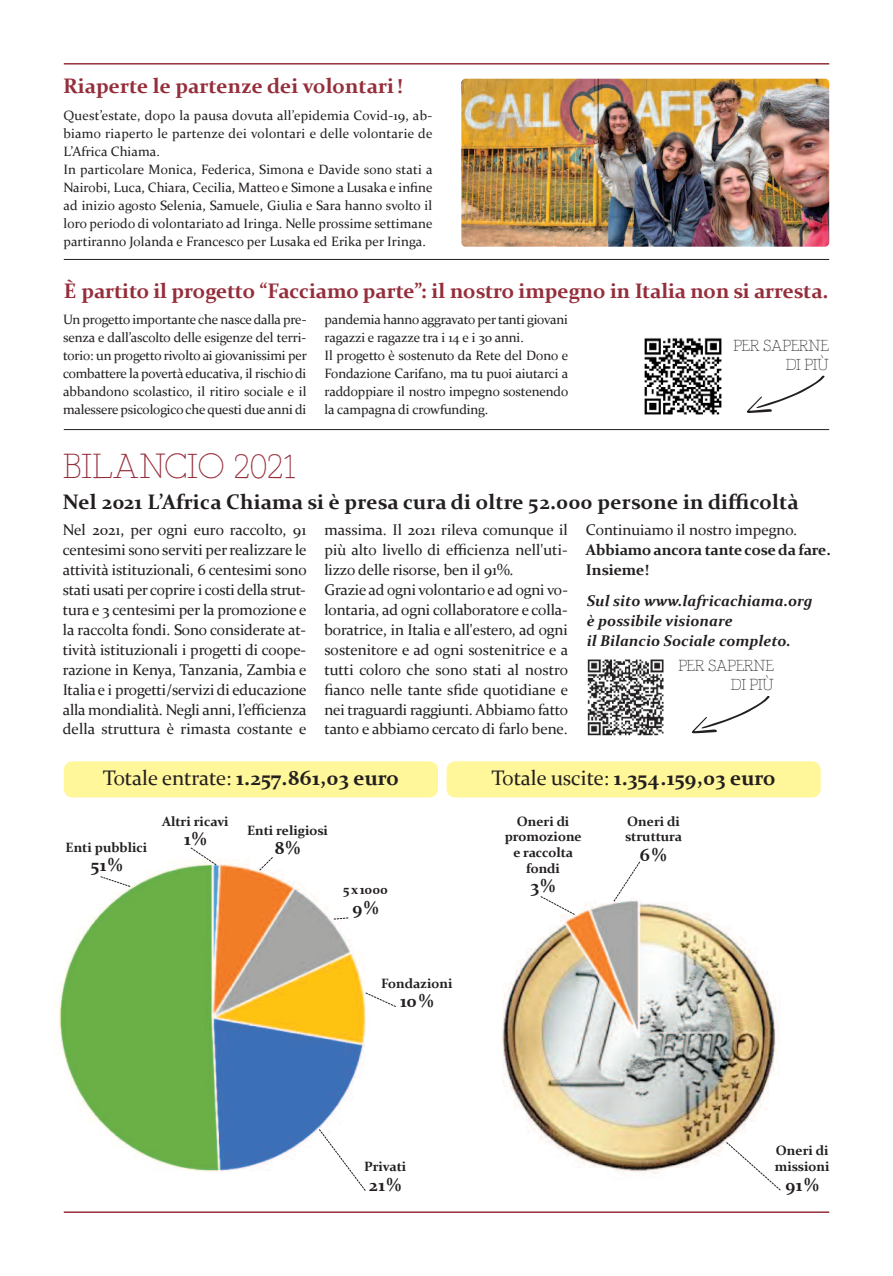
<style>
.page{position:relative;width:893px;height:1276px;background:#fff}
.page>*{position:absolute;margin:0;border:0;box-sizing:border-box;transform-origin:0 0}
.t1{font:34.5px "Fragment Core Rom";letter-spacing:.015em;color:#952e3b}
.t2{font:700 21px "Constantia";letter-spacing:.005em;color:#231f20}
.t3{font:700 21px "Constantia";letter-spacing:-.01em;color:#952e3b}
.t4{font:700 18px "Constantia";letter-spacing:.03em;color:#231f20}
.t5{font:15.75px/18.9px "Fragment Core Rom";letter-spacing:-.015em;color:#231f20;text-align:right}
.t6{font:15.45px/20px "Constantia";letter-spacing:-.01em;color:#231f20;text-align:justify}
.t7{font:italic 700 15.45px/20px "Constantia";color:#231f20}
.t8{font:700 15.45px/20px "Constantia";letter-spacing:-.01em;color:#231f20}
.t9{font:13.5px/18px "Constantia";color:#231f20}
.t10{font:700 13.5px/15.8px "Constantia";letter-spacing:-.005em;color:#231f20}
.s1{font-weight:400}
</style>
<div class="page">
<div style="left:64px;top:761px;width:374px;height:36px;background:#fff79a;border-radius:9px"></div>
<hr style="left:64px;top:1211px;width:765px;height:2px;background:#952e3b">
<hr style="left:64px;top:429px;width:765px;height:1px;background:#231f20">
<img style="left:461px;top:79px;width:368px;height:168px;border-radius:4px">
<img style="left:502px;top:901px;width:277px;height:273px">
<img style="left:54px;top:859px;width:312px;height:313px">
<svg style="left:100px;top:875px;width:31px;height:12px"></svg>
<svg style="left:190px;top:847px;width:27px;height:19px"></svg>
<svg style="left:259px;top:857px;width:15px;height:14px"></svg>
<svg style="left:365px;top:992px;width:31px;height:15px"></svg>
<svg style="left:334px;top:917px;width:14px;height:2px"></svg>
<svg style="left:318px;top:1128px;width:48px;height:63px"></svg>
<svg style="left:725px;top:1141px;width:56px;height:50px"></svg>
<svg style="left:540px;top:896px;width:35px;height:19px"></svg>
<svg style="left:613px;top:861px;width:28px;height:41px"></svg>
<div style="left:446px;top:761px;width:375px;height:36px;background:#fff79a;border-radius:9px"></div>
<hr style="left:64px;top:259px;width:765px;height:1px;background:#231f20">
<hr style="left:64px;top:63px;width:765px;height:2px;background:#952e3b">
<img style="left:587px;top:646px;width:81px;height:90px">
<svg style="left:692px;top:696px;width:78px;height:37px"></svg>
<img style="left:644px;top:338px;width:78px;height:77px">
<svg style="left:747px;top:375px;width:78px;height:38px"></svg>
<h2 class="t3" style="left:63px;top:73px;width:341px">Riaperte le partenze dei volontari!</h2>
<p class="t9" style="left:63px;top:106px;width:370px">Quest’estate, dopo la pausa dovuta all’epidemia Covid-19, ab&shy;biamo riaperto le partenze dei volontari e delle volontarie de L’Africa Chiama.<br>In particolare Monica, Federica, Simona e Davide sono stati a Nairobi, Luca, Chiara, Cecilia, Matteo e Simone a Lusaka e infine ad inizio agosto Selenia, Samuele, Giulia e Sara hanno svolto il loro periodo di volontariato ad Iringa. Nelle prossime settimane partiranno Jolanda e Francesco per Lusaka ed Erika per Iringa.</p>
<h2 class="t3" style="left:64px;top:278px;width:766px">è partito il progetto “Facciamo parte”: il nostro impegno in Italia non si arresta.</h2>
<p class="t9" style="left:63px;top:310px;width:245px;text-align:justify">Un progetto importante che nascedalla pre&shy;senza e dall’ascolto delle esigenze del terri&shy;torio: un progetto rivolto ai giovanissimi per combattere la povertà educativa, il rischiodi abbandono scolastico, il ritiro sociale e il malessere psicologico che questi due anni di</p>
<p class="t9" style="left:325px;top:310px;width:245px">pandemia hanno aggravato per tanti giovani ragazzi e ragazze tra i 14 e i 30 anni.<br>Il progetto è sostenuto da Rete del Dono e Fondazione Carifano, ma tu puoi aiutarci a raddoppiare il nostro impegno sostenendo la campagna di crowfunding.</p>
<h1 class="t1" style="left:63px;top:453px;width:234px">BILANCIO 2021</h1>
<p class="t5" style="left:733px;top:338px;width:97px">PER SAPERNE<br>DI PIÙ</p>
<h2 class="t2" style="left:63px;top:489px;width:737px">Nel 2021 L’Africa Chiama si è presa cura di oltre 52.000 persone in difficoltà</h2>
<p class="t6" style="left:63px;top:519px;width:245px">Nel 2021, per ogni euro raccolto, 91 centesimi sono serviti perrealizzare le attività istituzionali, 6 centesimi sono stati usati per coprire i costi della strut&shy;tura e 3 centesimi per la promozione e la raccolta fondi. Sono considerate at&shy;tività istituzionali i progetti di coope&shy;razione in Kenya, Tanzania, Zambia e Italia e i progetti/servizi di educazione alla mondialità. Negli anni, l’efficienza della struttura è rimasta costante e</p>
<p class="t6" style="left:324px;top:519px;width:245px;text-align:left">massima. Il 2021 rileva comunque il più alto livello di efficienza nell'uti&shy;lizzo delle risorse, ben il 91%.<br>Grazie ad ogni volontario e ad ogni vo&shy;lontaria, ad ogni collaboratore e colla&shy;boratrice, in Italia e all'estero, ad ogni sostenitore e ad ogni sostenitrice e a tutti coloro che sono stati al nostro fianco nelle tante sfide quotidiane e nei traguardi raggiunti. Abbiamo fatto tanto e abbiamo cercato di farlo bene.</p>
<p class="t6" style="left:586px;top:519px;width:213px">Continuiamo il nostro impegno.</p>
<p class="t8" style="left:586px;top:539px;width:246px">Abbiamoancora tante coseda fare.<br>Insieme!</p>
<p class="t7" style="left:587px;top:591px;width:227px">Sul sito www.lafricachiama.org è possibile visionare<br>il Bilancio Sociale completo.</p>
<p class="t5" style="left:678px;top:658px;width:97px">PER SAPERNE<br>DI PIÙ</p>
<h2 class="t2" style="left:103px;top:765px;width:298px"><span class="s1">Totale entrate:</span> 1.257.861,03 euro</h2>
<h2 class="t2" style="left:491px;top:765px;width:286px"><span class="s1">Totale uscite:</span> 1.354.159,03 euro</h2>
<p class="t10" style="left:66px;top:839px;width:83px">Enti pubblici</p>
<h3 class="t4" style="left:91px;top:854px;width:33px">51%</h3>
<p class="t10" style="left:162px;top:813px;width:68px">Altri ricavi</p>
<h3 class="t4" style="left:184px;top:828px;width:24px">1%</h3>
<p class="t10" style="left:247px;top:822px;width:83px">Enti religiosi</p>
<h3 class="t4" style="left:275px;top:837px;width:27px">8%</h3>
<p class="t10" style="left:343px;top:881px;width:46px">5x1000</p>
<h3 class="t4" style="left:353px;top:896px;width:28px">9%</h3>
<p class="t10" style="left:381px;top:975px;width:73px">Fondazioni</p>
<h3 class="t4" style="left:400px;top:990px;width:35px">10%</h3>
<p class="t10" style="left:505px;top:813px;width:79px;text-align:center">Oneri di promozione e raccolta fondi</p>
<h3 class="t4" style="left:531px;top:875px;width:26px">3%</h3>
<p class="t10" style="left:625px;top:813px;width:58px">Oneri di struttura</p>
<h3 class="t4" style="left:640px;top:843px;width:28px">6%</h3>
<p class="t10" style="left:364px;top:1158px;width:44px">Privati</p>
<h3 class="t4" style="left:369px;top:1173px;width:34px">21%</h3>
<p class="t10" style="left:775px;top:1142px;width:56px">Oneri di missioni</p>
<h3 class="t4" style="left:786px;top:1173px;width:35px">91%</h3>
</div>
